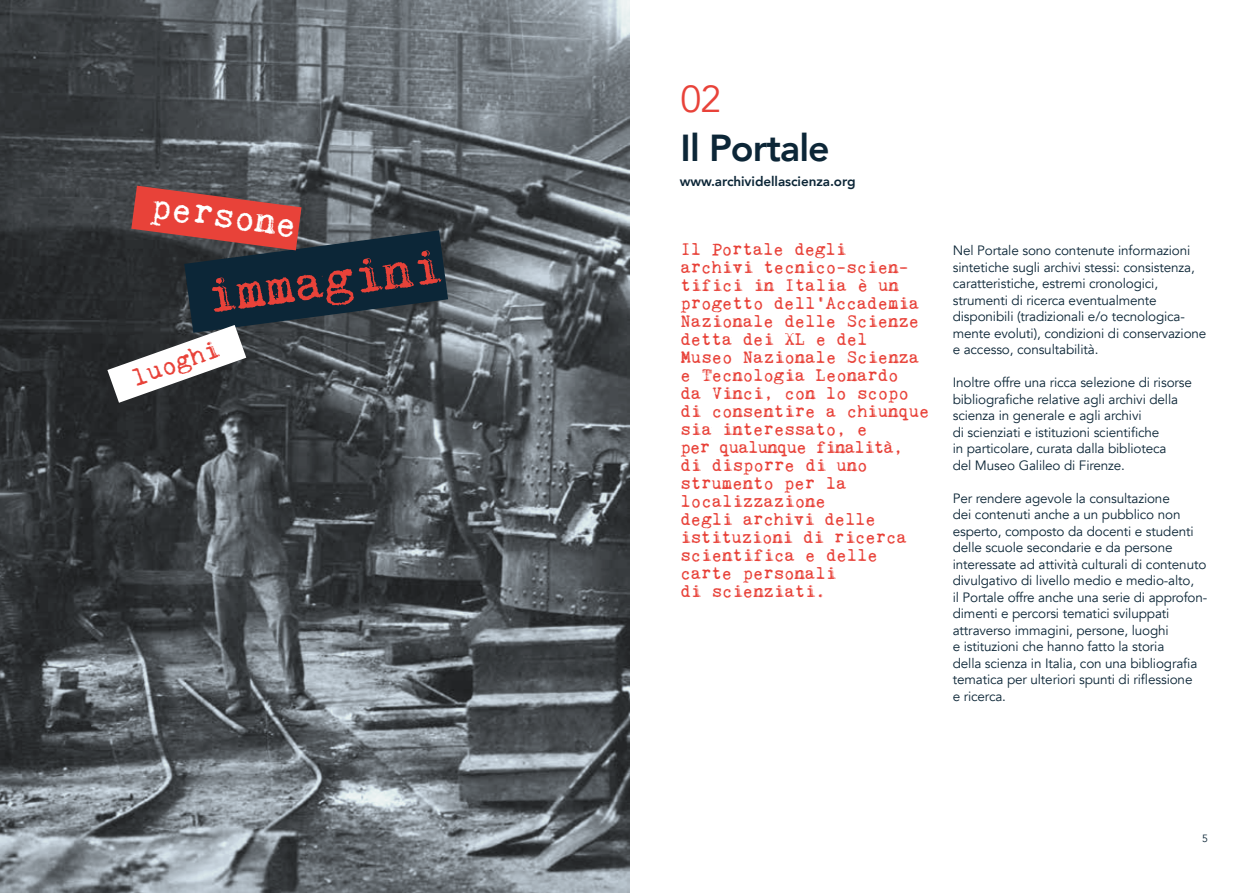
<style>
.page{position:relative;width:1259px;height:893px;background:#fff}
.page>*{position:absolute;margin:0;border:0;box-sizing:border-box;transform-origin:0 0}
.t1{font:51.3px "Kingthings Trypewriter 2";color:#e84239}
.t2{font:800 37.5px "Avenir";letter-spacing:-.025em;color:#0c2637}
.t3{font:37.5px "Avenir";color:#e84239}
.t4{font:36.45px "Kingthings Trypewriter 2";color:#fff}
.t5{font:26.25px "Kingthings Trypewriter 2";color:#e84239}
.t6{font:18px/18px "Kingthings Trypewriter 2";letter-spacing:-.01em;color:#e84239}
.t7{font:13.5px/16.5px "Avenir";letter-spacing:-.01em;color:#0c2637}
.t8{font:800 13.5px "Avenir";letter-spacing:-.005em;color:#0c2637}
.t9{font:10.5px "Avenir";color:#0c2637}
</style>
<div class="page">
<svg style="left:0;top:0;width:629px;height:893px;background:#595e63"></svg>
<svg style="left:107px;top:186px;width:341px;height:217px;background:#514a4f"></svg>
<h3 class="t4" style="left:154px;top:185px;width:149px;rotate:8deg">persone</h3>
<h1 class="t1" style="left:202px;top:270px;width:239px;rotate:-8deg">immagini</h1>
<h3 class="t5" style="left:128px;top:365px;width:93px;rotate:-19deg">luoghi</h3>
<h2 class="t3" style="left:680px;top:77px;width:42px">02</h2>
<h2 class="t2" style="left:680px;top:119px;width:151px">Il Portale</h2>
<p class="t8" style="left:680px;top:170px;width:177px">www.archividellascienza.org</p>
<p class="t6" style="left:680px;top:240px;width:251px">Il Portale degli<br>archivi tecnico-scien&shy;tifici in Italia è un progetto dell’Accademia<br>Nazionale delle Scienze detta dei XL e del<br>Museo Nazionale Scienza e Tecnologia Leonardo<br>da Vinci, con lo scopo di consentire a chiunque sia interessato, e<br>per qualunque finalità,<br>di disporre di uno strumento per la localizzazione<br>degli archivi delle istituzioni di ricerca scientifica e delle carte personali<br>di scienziati.</p>
<p class="t7" style="left:952px;top:242px;width:255px">Nel Portale sono contenute informazioni sintetiche sugli archivi stessi: consistenza, caratteristiche, estremi cronologici, strumenti di ricerca eventualmente disponibili (tradizionali e/o tecnologica&shy;mente evoluti), condizioni di conservazione e accesso, consultabilità.</p>
<p class="t7" style="left:952px;top:374px;width:241px">Inoltre offre una ricca selezione di risorse bibliografiche relative agli archivi della scienza in generale e agli archivi<br>di scienziati e istituzioni scientifiche<br>in particolare, curata dalla biblioteca<br>del Museo Galileo di Firenze.</p>
<p class="t7" style="left:952px;top:490px;width:256px">Per rendere agevole la consultazione<br>dei contenuti anche a un pubblico non esperto, composto da docenti e studenti delle scuole secondarie e da persone interessate ad attività culturali di contenuto divulgativo di livello medio e medio-alto,<br>il Portale offre anche una serie di approfon&shy;dimenti e percorsi tematici sviluppati attraverso immagini, persone, luoghi<br>e istituzioni che hanno fatto la storia<br>della scienza in Italia, con una bibliografia tematica per ulteriori spunti di riflessione<br>e ricerca.</p>
<p class="t9" style="left:1202px;top:832px;width:7px">5</p>
</div>
